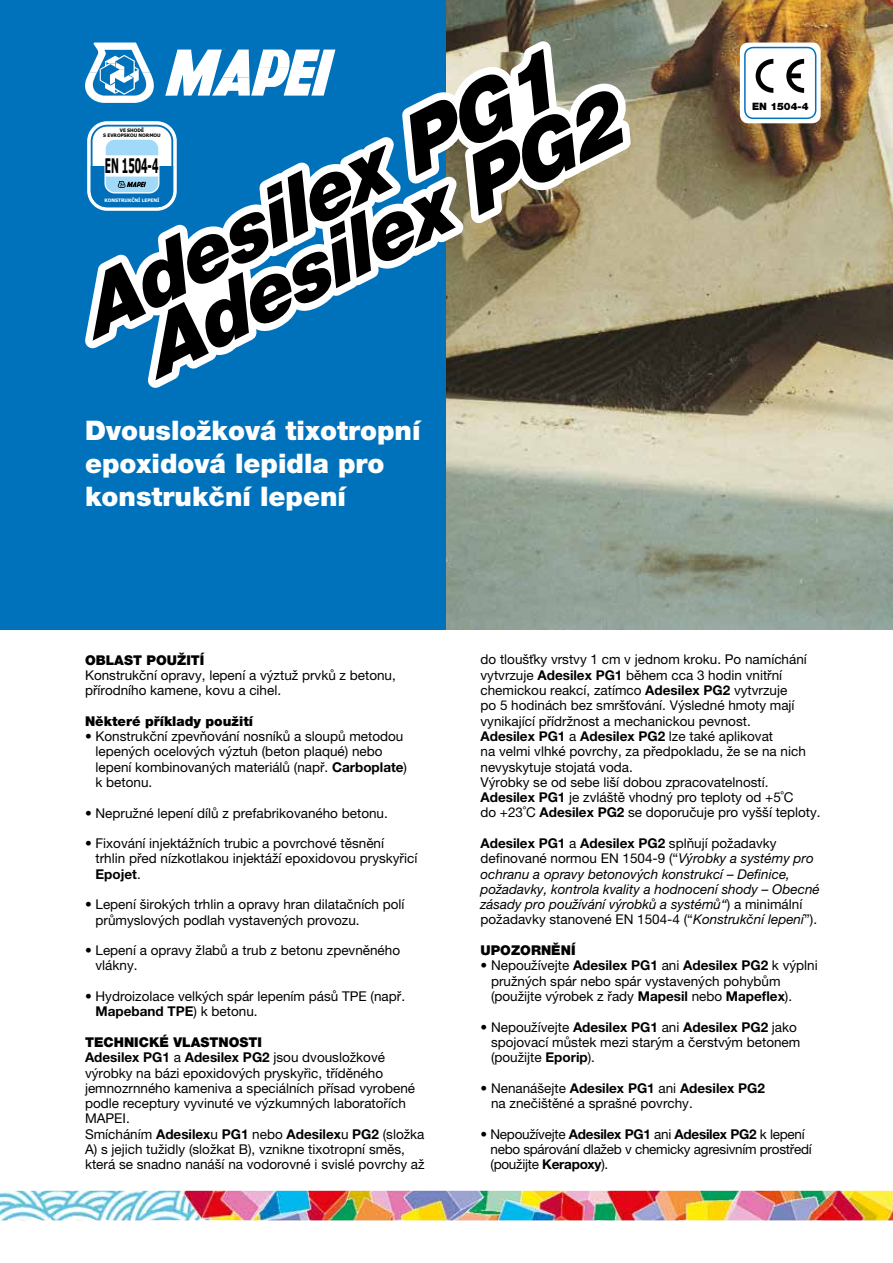
<style>
.page{position:relative;width:893px;height:1263px;background:#fff}
.page>*{position:absolute;margin:0;border:0;box-sizing:border-box;transform-origin:0 0}
.t1{font:italic 900 79.8px/63.8px "Helvetica Neue LTW1 G";color:#000;text-align:center}
.t2{font:900 27px/33px "Helvetica Neue LTW1 G";color:#fff}
.t3{font:700 20.25px "Tahoma";color:#000;scale:.5 1}
.t4{font:13.5px/15.3px "Helvetica Neue LTW1 G";color:#000}
.t5{font:italic 13.5px/15.3px "Helvetica Neue LTW1 G";color:#000}
.t6{font:13.5px/15.3px "Helvetica Neue LTW1 G";letter-spacing:-.02em;color:#000}
.t7{font:900 13.5px "Helvetica Neue LTW1 G";color:#000}
.t8{font:900 10.2px "Helvetica Neue LTW1 G";color:#000}
.t9{font:700 4.8px/5.4px "Tahoma";color:#000;text-align:center}
.t10{font:700 4.8px "Tahoma";color:#fff}
.s1{font-weight:700}
.s2{font-weight:900}
.s3{font-weight:700;font-style:normal}
.s4{font-style:normal}
</style>
<div class="page">
<div style="left:0;top:0;width:451px;height:629px;background:#0072bb"></div>
<img style="left:0;top:1191px;width:893px;height:29px">
<img style="left:446px;top:0;width:447px;height:629px">
<div style="left:740px;top:43px;width:81px;height:80px;background:#fff;border-radius:9px"></div>
<div style="left:744px;top:47px;width:72px;height:72px;border:2px solid #0072bb;border-radius:9px"></div>
<svg style="left:756px;top:59px;width:17px;height:34px"></svg>
<svg style="left:786px;top:59px;width:18px;height:34px"></svg>
<svg style="left:85px;top:25px;width:554px;height:376px"></svg>
<h1 class="t1" style="left:72px;top:286px;width:566px;rotate:-27deg">Adesilex PG1<br>Adesilex PG2</h1>
<p class="t9" style="left:103px;top:128px;width:59px">VE SHODĚ<br>S EVROPSKOU NORMOU</p>
<h3 class="t3" style="left:105px;top:154px;width:108px">EN 1504-4</h3>
<p class="t10" style="left:105px;top:198px;width:56px">KONSTRUKČNÍ LEPENÍ</p>
<h2 class="t2" style="left:85px;top:414px;width:337px">Dvousložková tixotropní epoxidová lepidla pro konstrukční lepení</h2>
<p class="t8" style="left:752px;top:100px;width:58px">EN 1504-4</p>
<p class="t7" style="left:85px;top:651px;width:121px">OBLAST POUŽITÍ</p>
<p class="t4" style="left:85px;top:667px;width:312px">Konstrukční opravy, lepení a výztuž prvků z betonu, přírodního kamene, kovu a cihel.</p>
<p class="t7" style="left:85px;top:713px;width:170px">Některé příklady použití</p>
<p class="t4" style="left:96px;top:728px;width:313px;text-indent:-11px">• Konstrukční zpevňování nosníků a sloupů metodou lepených ocelových výztuh (beton plaqué) nebo lepení kombinovaných materiálů (např. <span class="s1">Carboplate</span>) k betonu.</p>
<p class="t4" style="left:85px;top:805px;width:304px">• Nepružné lepení dílů z prefabrikovaného betonu.</p>
<p class="t4" style="left:96px;top:835px;width:323px;text-indent:-11px">• Fixování injektážních trubic a povrchové těsnění<br>trhlin před nízkotlakou injektáží epoxidovou pryskyřicí<br><span class="s1">Epojet</span>.</p>
<p class="t4" style="left:96px;top:897px;width:311px;text-indent:-11px">• Lepení širokých trhlin a opravy hran dilatačních polí průmyslových podlah vystavených provozu.</p>
<p class="t4" style="left:96px;top:943px;width:306px;text-indent:-11px">• Lepení a opravy žlabů a trub z betonu zpevněného vlákny.</p>
<p class="t4" style="left:96px;top:988px;width:311px;text-indent:-11px">• Hydroizolace velkých spár lepením pásů TPE (např.<br><span class="s1">Mapeband TPE</span>) k betonu.</p>
<p class="t4" style="left:85px;top:1034px;width:341px"><span class="s2">TECHNICKÉ VLASTNOSTI<br></span><span class="s1">Adesilex PG1</span> a <span class="s1">Adesilex PG2</span> jsou dvousložkové výrobky na bázi epoxidových pryskyřic, tříděného jemnozrnného kameniva a speciálních přísad vyrobené podle receptury vyvinuté ve výzkumných laboratořích MAPEI.<br>Smícháním <span class="s1">Adesilex</span>u <span class="s1">PG1</span> nebo <span class="s1">Adesilex</span>u <span class="s1">PG2</span> (složka A) s jejich tužidly (složkat B), vznikne tixotropní směs, která se snadno nanáší na vodorovné i svislé povrchy až</p>
<p class="t4" style="left:480px;top:652px;width:342px">do tloušťky vrstvy 1 cm v jednom kroku. Po namíchání vytvrzuje <span class="s1">Adesilex PG1</span> během cca 3 hodin vnitřní chemickou reakcí, zatímco <span class="s1">Adesilex PG2</span> vytvrzuje<br>po 5 hodinách bez smršťování. Výsledné hmoty mají vynikající přídržnost a mechanickou pevnost.<br><span class="s1">Adesilex PG1</span> a <span class="s1">Adesilex PG2</span> lze také aplikovat<br>na velmi vlhké povrchy, za předpokladu, že se na nich nevyskytuje stojatá voda.<br>Výrobky se od sebe liší dobou zpracovatelností.<br><span class="s1">Adesilex PG1</span> je zvláště vhodný pro teploty od +5˚C<br>do +23˚C <span class="s1">Adesilex PG2</span> se doporučuje pro vyšší teploty.</p>
<p class="t5" style="left:480px;top:835px;width:341px"><span class="s3">Adesilex PG1</span> <span class="s4">a</span> <span class="s3">Adesilex PG2</span> <span class="s4">splňují požadavky definované normou EN 1504-9 (“</span>Výrobky a systémy pro ochranu a opravy betonových konstrukcí – Definice, požadavky, kontrola kvality a hodnocení shody – Obecné zásady pro používání výrobků a systémů“<span class="s4">) a minimální požadavky stanovené EN 1504-4 (“</span>Konstrukční lepení<span class="s4">”).</span></p>
<p class="t7" style="left:480px;top:942px;width:96px">UPOZORNĚNÍ</p>
<p class="t4" style="left:491px;top:958px;width:328px;text-indent:-11px">• Nepoužívejte <span class="s1">Adesilex PG1</span> ani <span class="s1">Adesilex PG2</span> k výplni pružných spár nebo spár vystavených pohybům (použijte výrobek z řady <span class="s1">Mapesil</span> nebo <span class="s1">Mapeflex</span>).</p>
<p class="t4" style="left:491px;top:1019px;width:311px;text-indent:-11px">• Nepoužívejte <span class="s1">Adesilex PG1</span> ani <span class="s1">Adesilex PG2</span> jako spojovací můstek mezi starým a čerstvým betonem (použijte <span class="s1">Eporip</span>).</p>
<p class="t4" style="left:491px;top:1080px;width:275px;text-indent:-11px">• Nenanášejte <span class="s1">Adesilex PG1</span> ani <span class="s1">Adesilex PG2 </span>na znečištěné a sprašné povrchy.</p>
<p class="t6" style="left:490px;top:1126px;width:323px;text-indent:-10px">• Nepoužívejte <span class="s1">Adesilex PG1</span> ani <span class="s1">Adesilex PG2</span> k lepení nebo spárování dlažeb v chemicky agresivním prostředí (použijte <span class="s1">Kerapoxy</span>).</p>
</div>
